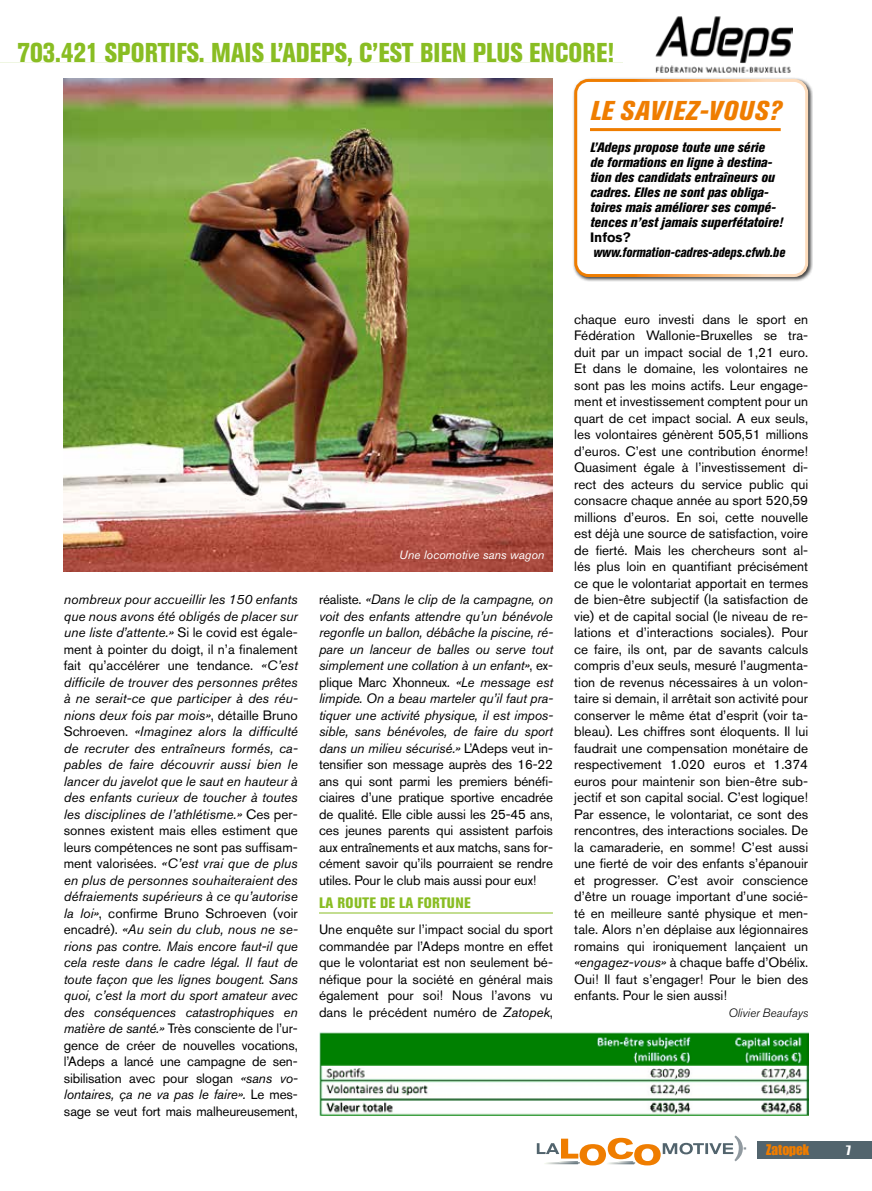
<style>
.page{position:relative;width:872px;height:1191px;background:#fff}
.page>*{position:absolute;margin:0;border:0;box-sizing:border-box;transform-origin:0 0}
.t1{font:800 condensed 27px "Akzidenz Grotesk BE";letter-spacing:.005em;color:#89bd23;scale:.95 1}
.t2{font:italic 800 condensed 27px "Akzidenz Grotesk BE";letter-spacing:.04em;color:#ef7d00}
.t3{font:800 condensed 15px "Akzidenz Grotesk BE";letter-spacing:.02em;color:#89bd23}
.t4{font:15px "Impact LT Std";color:#ef7d00}
.t5{font:13.5px/16.5px "Akzidenz Grotesk BE";color:#000;text-align:justify}
.t6{font:italic 13.5px/16.5px "Akzidenz Grotesk BE";letter-spacing:-.01em;color:#000;text-align:justify}
.t7{font:italic 800 condensed 13.5px/15px "Akzidenz Grotesk BE";color:#000}
.t8{font:italic 800 condensed 13.5px "Akzidenz Grotesk BE";color:#000;scale:.9 1}
.t9{font:700 13.5px "Akzidenz Grotesk BE";color:#000}
.t10{font:italic 12px "Akzidenz Grotesk BE";color:#fff}
.t11{font:italic 300 12px "Akzidenz Grotesk BE";color:#000}
.t12{font:12px "Impact";color:#fff}
.s1{font-style:normal}
.s2{font-style:italic}
</style>
<div class="page">
<svg style="left:537px;top:1135px;width:209px;height:30px"></svg>
<div style="left:757px;top:1141px;width:115px;height:17px;background:#52646d"></div>
<hr style="left:319px;top:912px;width:234px;height:1px;background:#89bd23">
<img style="left:655px;top:16px;width:137px;height:57px">
<img style="left:64px;top:79px;width:489px;height:492px">
<img style="left:319px;top:1032px;width:489px;height:83px">
<div style="left:572px;top:77px;width:241px;height:205px;background:#000;opacity:.75"></div>
<div style="left:576px;top:80px;width:230px;height:195px;background:#fff;border-radius:13px"></div>
<hr style="left:590px;top:128px;width:190px;height:3px;background:#ef7d00">
<div style="left:574px;top:79px;width:234px;height:198px;border:3px solid #fff;border-radius:13px"></div>
<h1 class="t1" style="left:18px;top:37px;width:630px">703.421 SPORTIFS. MAIS L’ADEPS, C’EST BIEN PLUS ENCORE!</h1>
<h1 class="t2" style="left:590px;top:95px;width:192px">LE SAVIEZ-VOUS?</h1>
<p class="t7" style="left:590px;top:139px;width:194px">L’Adeps propose toute une série<br>de formations en ligne à destina&shy;tion des candidats entraîneurs ou cadres. Elles ne sont pas obliga&shy;toires mais améliorer ses compé&shy;tences n’est jamais superfétatoire!</p>
<p class="t9" style="left:590px;top:229px;width:42px">Infos?</p>
<p class="t8" style="left:593px;top:244px;width:215px">www.formation-cadres-adeps.cfwb.be</p>
<p class="t10" style="left:399px;top:548px;width:147px">Une locomotive sans wagon</p>
<p class="t6" style="left:64px;top:591px;width:235px">nombreux pour accueillir les 150 enfants que nous avons été obligés de placer sur une liste d’attente.» <span class="s1">Si le covid est égale&shy;ment à pointer du doigt, il n’a finalement fait qu’accélérer une tendance.</span> «C’est difficile de trouver des personnes prêtes à ne serait-ce que participer à des réu&shy;nions deux fois par mois»<span class="s1">, détaille Bruno Schroeven.</span> «Imaginez alors la difficulté de recruter des entraîneurs formés, ca&shy;pables de faire découvrir aussi bien le lancer du javelot que le saut en hauteur à des enfants curieux de toucher à toutes les disciplines de l’athlétisme.» <span class="s1">Ces per&shy;sonnes existent mais elles estiment que leurs compétences ne sont pas suffisam&shy;ment valorisées.</span> «C’est vrai que de plus en plus de personnes souhaiteraient des défraiements supérieurs à ce qu’autorise la loi»<span class="s1">, confirme Bruno Schroeven (voir encadré).</span> «Au sein du club, nous ne se&shy;rions pas contre. Mais encore faut-il que cela reste dans le cadre légal. Il faut de toute façon que les lignes bougent. Sans quoi, c’est la mort du sport amateur avec des conséquences catastrophiques en matière de santé.» <span class="s1">Très consciente de l’ur&shy;gence de créer de nouvelles vocations, l’Adeps a lancé une campagne de sen&shy;sibilisation avec pour slogan</span> «sans vo&shy;lontaires, ça ne va pas le faire». <span class="s1">Le mes&shy;sage se veut fort mais malheureusement,</span></p>
<p class="t5" style="left:319px;top:591px;width:235px">réaliste. <span class="s2">«Dans le clip de la campagne, on voit des enfants attendre qu’un bénévole regonfle un ballon, débâche la piscine, ré&shy;pare un lanceur de balles ou serve tout simplement une collation à un enfant»</span>, ex&shy;plique Marc Xhonneux<span class="s2">. «Le message est limpide. On a beau marteler qu’il faut pra&shy;tiquer une activité physique, il est impos&shy;sible, sans bénévoles, de faire du sport dans un milieu sécurisé.»</span> L’Adeps veut in&shy;tensifier son message auprès des 16-22 ans qui sont parmi les premiers bénéfi&shy;ciaires d’une pratique sportive encadrée de qualité. Elle cible aussi les 25-45 ans, ces jeunes parents qui assistent parfois aux entraînements et aux matchs, sans for&shy;cément savoir qu’ils pourraient se rendre utiles. Pour le club mais aussi pour eux!</p>
<p class="t3" style="left:319px;top:894px;width:153px">LA ROUTE DE LA FORTUNE</p>
<p class="t5" style="left:319px;top:921px;width:235px">Une enquête sur l’impact social du sport commandée par l’Adeps montre en effet que le volontariat est non seulement bé&shy;néfique pour la société en général mais également pour soi! Nous l’avons vu dans le précédent numéro de <span class="s2">Zatopek</span>,</p>
<p class="t5" style="left:574px;top:310px;width:235px">chaque euro investi dans le sport en Fédération Wallonie-Bruxelles se tra&shy;duit par un impact social de 1,21 euro.<br>Et dans le domaine, les volontaires ne sont pas les moins actifs. Leur engage&shy;ment et investissement comptent pour un quart de cet impact social. A eux seuls, les volontaires génèrent 505,51 millions d’euros. C’est une contribution énorme!<br>Quasiment égale à l’investissement di&shy;rect des acteurs du service public qui consacre chaque année au sport 520,59 millions d’euros. En soi, cette nouvelle est déjà une source de satisfaction, voire de fierté. Mais les chercheurs sont al&shy;lés plus loin en quantifiant précisément ce que le volontariat apportait en termes de bien-être subjectif (la satisfaction de vie) et de capital social (le niveau de re&shy;lations et d’interactions sociales). Pour ce faire, ils ont, par de savants calculs compris d’eux seuls, mesuré l’augmenta&shy;tion de revenus nécessaires à un volon&shy;taire si demain, il arrêtait son activité pour conserver le même état d’esprit (voir ta&shy;bleau). Les chiffres sont éloquents. Il lui faudrait une compensation monétaire de respectivement 1.020 euros et 1.374 euros pour maintenir son bien-être sub&shy;jectif et son capital social. C’est logique!<br>Par essence, le volontariat, ce sont des rencontres, des interactions sociales. De la camaraderie, en somme! C’est aussi une fierté de voir des enfants s’épanouir et progresser. C’est avoir conscience d’être un rouage important d’une socié&shy;té en meilleure santé physique et men&shy;tale. Alors n’en déplaise aux légionnaires romains qui ironiquement lançaient un <span class="s2">«engagez-vous»</span> à chaque baffe d’Obélix.<br>Oui! Il faut s’engager! Pour le bien des enfants. Pour le sien aussi!</p>
<p class="t11" style="left:728px;top:1006px;width:81px">Olivier Beaufays</p>
<p class="t4" style="left:766px;top:1141px;width:45px">Zatopek</p>
<p class="t12" style="left:846px;top:1140px;width:6px">7</p>
</div>
